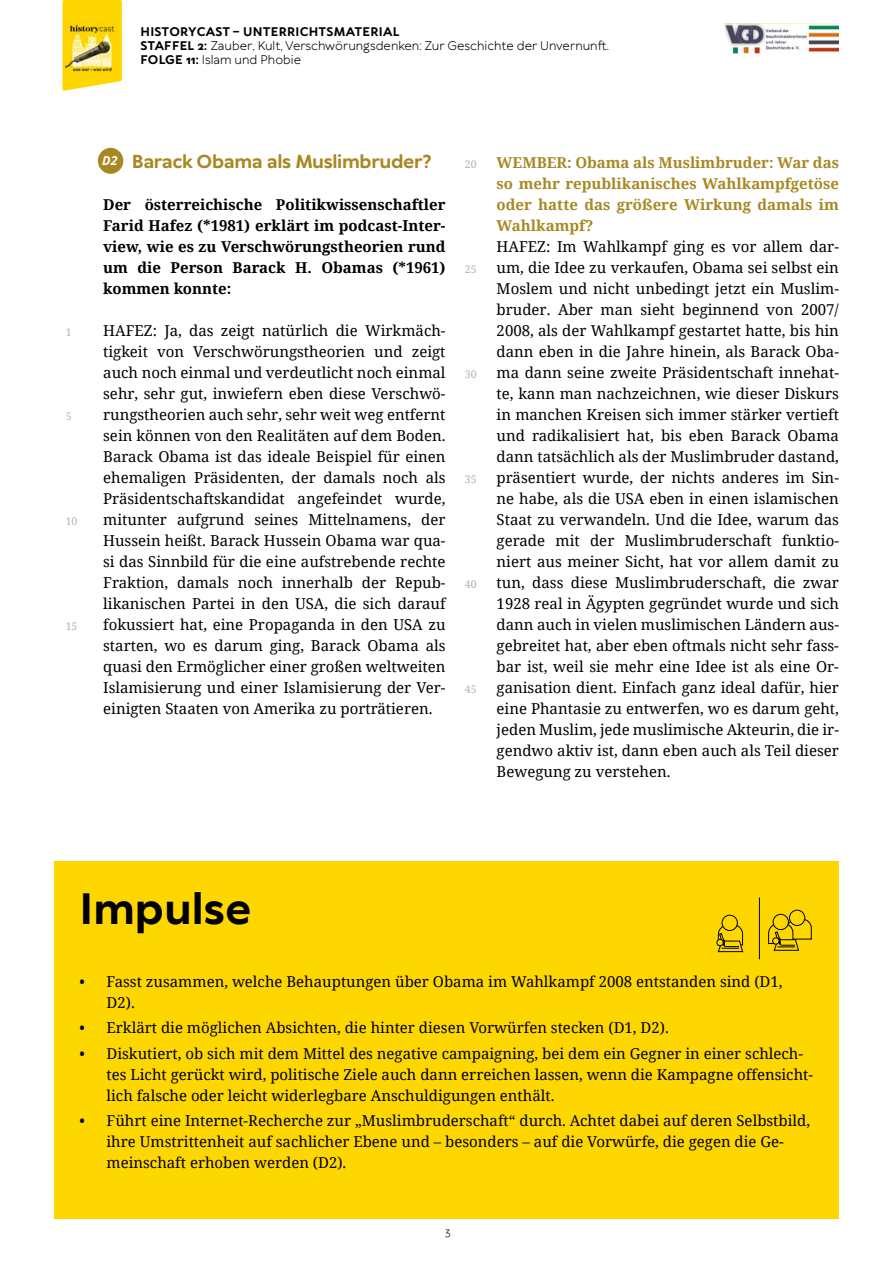
<style>
.page{position:relative;width:893px;height:1263px;background:#fff}
.page>*{position:absolute;margin:0;border:0;box-sizing:border-box;transform-origin:0 0}
.t1{font:700 42px "TT Wellingtons";color:#000}
.t2{font:700 18px "TT Wellingtons";letter-spacing:-.02em;color:#a78823}
.t3{font:15px/21px "Noto Serif";color:#000}
.t4{font:700 15px/21px "Noto Serif";color:#000;text-align:justify}
.t5{font:700 15px/21px "Noto Serif";color:#a78823;text-align:justify}
.t6{font:italic 700 12.45px "Noto Sans";color:#fff}
.t7{font:12px/14.4px "TT Wellingtons";color:#000}
.t8{font:10.5px "Noto Serif";color:#b3b2b2}
.t9{font:10.5px "TT Wellingtons";color:#000}
.s1{font-weight:700}
</style>
<div class="page">
<svg style="left:62px;top:0;width:60px;height:91px;background:#fedb21"></svg>
<img style="left:66px;top:22px;width:53px;height:52px">
<img style="left:725px;top:24px;width:114px;height:29px">
<div style="left:98px;top:148px;width:25px;height:26px;background:#a78823;border-radius:50%"></div>
<div style="left:54px;top:861px;width:785px;height:357px;background:#ffd700"></div>
<div style="left:722px;top:915px;width:16px;height:16px;border:1px solid #000;border-radius:50%"></div>
<div style="left:716px;top:939px;width:8px;height:7px;border:1px solid #000;border-radius:50%"></div>
<svg style="left:717px;top:924px;width:27px;height:28px"></svg>
<div style="left:773px;top:914px;width:16px;height:16px;border:1px solid #000;border-radius:50%"></div>
<div style="left:789px;top:910px;width:16px;height:16px;border:1px solid #000;border-radius:50%"></div>
<svg style="left:768px;top:918px;width:44px;height:33px"></svg>
<hr style="left:759px;top:897px;width:1px;height:62px;background:#000">
<p class="t7" style="left:141px;top:24px;width:470px"><span class="s1">HISTORYCAST – UNTERRICHTSMATERIAL<br>STAFFEL 2:</span> Zauber, Kult, Verschwörungsdenken: Zur Geschichte der Unvernunft.<br><span class="s1">FOLGE 11:</span> Islam und Phobie</p>
<p class="t8" style="left:66px;top:325px;width:7px">1</p>
<p class="t8" style="left:66px;top:409px;width:7px">5</p>
<p class="t8" style="left:66px;top:514px;width:13px">10</p>
<p class="t8" style="left:66px;top:619px;width:13px">15</p>
<p class="t2" style="left:132px;top:150px;width:301px">Barack Obama als Muslimbruder?</p>
<p class="t4" style="left:103px;top:194px;width:344px">Der österreichische Politikwissenschaftler Farid Hafez (*1981) erklärt im podcast-Inter&shy;view, wie es zu Verschwörungstheorien rund um die Person Barack H. Obamas (*1961) kommen konnte:</p>
<p class="t3" style="left:103px;top:320px;width:344px;text-align:justify">HAFEZ: Ja, das zeigt natürlich die Wirkmäch&shy;tigkeit von Verschwörungstheorien und zeigt auch noch einmal und verdeutlicht noch einmal sehr, sehr gut, inwiefern eben diese Verschwö&shy;rungstheorien auch sehr, sehr weit weg entfernt sein können von den Realitäten auf dem Boden.<br>Barack Obama ist das ideale Beispiel für einen ehemaligen Präsidenten, der damals noch als Präsidentschaftskandidat angefeindet wurde, mitunter aufgrund seines Mittelnamens, der Hussein heißt. Barack Hussein Obama war qua&shy;si das Sinnbild für die eine aufstrebende rechte Fraktion, damals noch innerhalb der Repub&shy;likanischen Partei in den USA, die sich darauf fokussiert hat, eine Propaganda in den USA zu starten, wo es darum ging, Barack Obama als quasi den Ermöglicher einer großen weltweiten Islamisierung und einer Islamisierung der Ver&shy;einigten Staaten von Amerika zu porträtieren.</p>
<p class="t6" style="left:102px;top:152px;width:17px">D2</p>
<p class="t8" style="left:465px;top:157px;width:13px">20</p>
<p class="t8" style="left:465px;top:262px;width:13px">25</p>
<p class="t8" style="left:465px;top:367px;width:13px">30</p>
<p class="t8" style="left:465px;top:472px;width:13px">35</p>
<p class="t8" style="left:465px;top:577px;width:13px">40</p>
<p class="t8" style="left:465px;top:682px;width:13px">45</p>
<p class="t5" style="left:497px;top:152px;width:344px">WEMBER: Obama als Muslimbruder: War das so mehr republikanisches Wahlkampfgetöse oder hatte das größere Wirkung damals im Wahlkampf?</p>
<p class="t3" style="left:497px;top:236px;width:344px;text-align:justify">HAFEZ: Im Wahlkampf ging es vor allem dar&shy;um, die Idee zu verkaufen, Obama sei selbst ein Moslem und nicht unbedingt jetzt ein Muslim&shy;bruder. Aber man sieht beginnend von 2007/ 2008, als der Wahlkampf gestartet hatte, bis hin dann eben in die Jahre hinein, als Barack Oba&shy;ma dann seine zweite Präsidentschaft innehat&shy;te, kann man nachzeichnen, wie dieser Diskurs in manchen Kreisen sich immer stärker vertieft und radikalisiert hat, bis eben Barack Obama dann tatsächlich als der Muslimbruder dastand, präsentiert wurde, der nichts anderes im Sin&shy;ne habe, als die USA eben in einen islamischen Staat zu verwandeln. Und die Idee, warum das gerade mit der Muslimbruderschaft funktio&shy;niert aus meiner Sicht, hat vor allem damit zu tun, dass diese Muslimbruderschaft, die zwar 1928 real in Ägypten gegründet wurde und sich dann auch in vielen muslimischen Ländern aus&shy;gebreitet hat, aber eben oftmals nicht sehr fass&shy;bar ist, weil sie mehr eine Idee ist als eine Or&shy;ganisation dient. Einfach ganz ideal dafür, hier eine Phantasie zu entwerfen, wo es darum geht, jeden Muslim, jede muslimische Akteurin, die ir&shy;gendwo aktiv ist, dann eben auch als Teil dieser Bewegung zu verstehen.</p>
<h1 class="t1" style="left:80px;top:881px;width:173px">Impulse</h1>
<p class="t3" style="left:107px;top:971px;width:678px;text-indent:-27px">• Fasst zusammen, welche Behauptungen über Obama im Wahlkampf 2008 entstanden sind (D1,<br>D2).</p>
<p class="t3" style="left:80px;top:1017px;width:591px">• Erklärt die möglichen Absichten, die hinter diesen Vorwürfen stecken (D1, D2).</p>
<p class="t3" style="left:107px;top:1042px;width:708px;text-indent:-27px">• Diskutiert, ob sich mit dem Mittel des negative campaigning, bei dem ein Gegner in einer schlech&shy;tes Licht gerückt wird, politische Ziele auch dann erreichen lassen, wenn die Kampagne offensicht&shy;lich falsche oder leicht widerlegbare Anschuldigungen enthält.</p>
<p class="t3" style="left:107px;top:1109px;width:705px;text-indent:-27px">• Führt eine Internet-Recherche zur „Muslimbruderschaft“ durch. Achtet dabei auf deren Selbstbild, ihre Umstrittenheit auf sachlicher Ebene und – besonders – auf die Vorwürfe, die gegen die Ge&shy;meinschaft erhoben werden (D2).</p>
<p class="t9" style="left:445px;top:1224px;width:7px">3</p>
</div>
